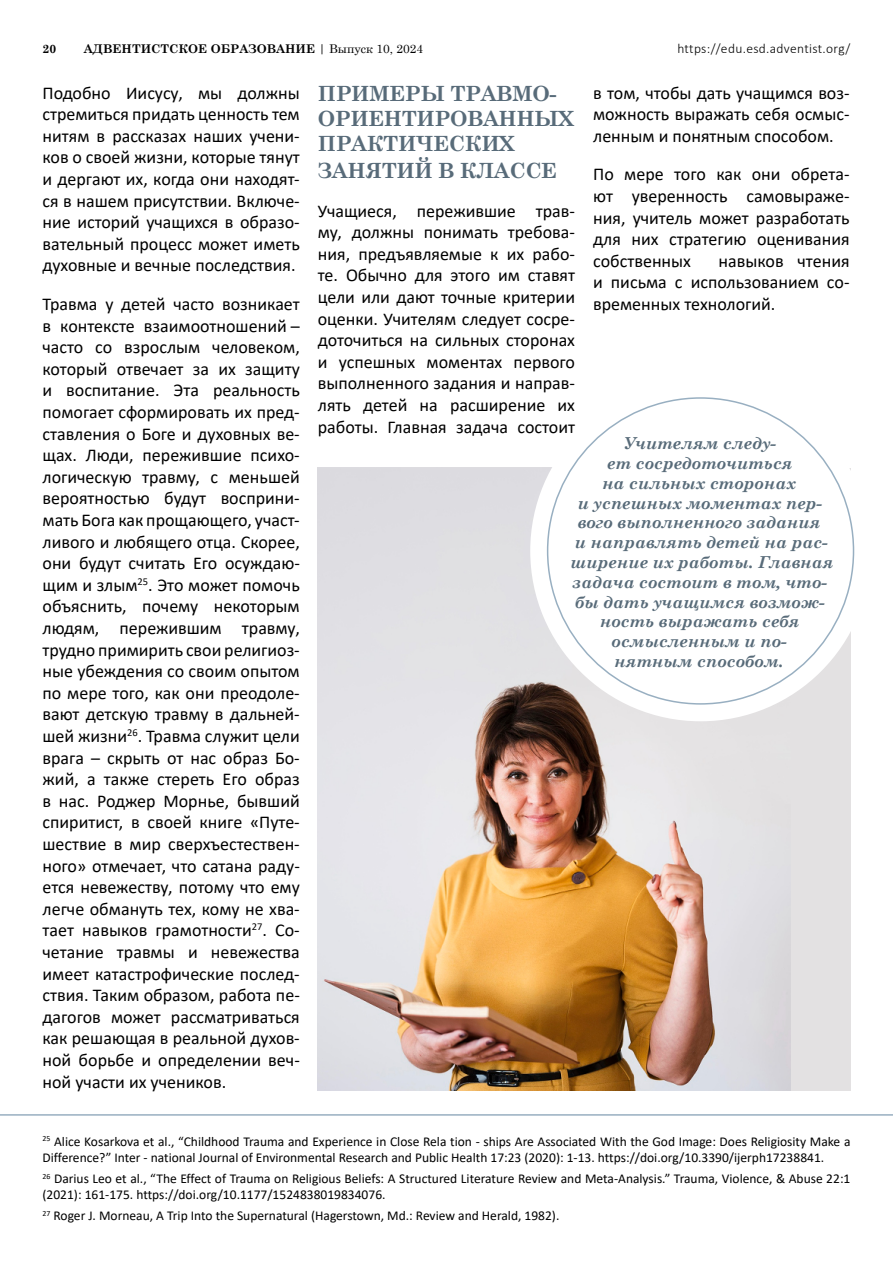
<style>
.page{position:relative;width:893px;height:1263px;background:#fff}
.page>*{position:absolute;margin:0;border:0;box-sizing:border-box;transform-origin:0 0}
.t1{font:700 21px/25.8px "Century Schoolbook";letter-spacing:-.02em;color:#586b79}
.t2{font:18px/21.6px "Calibri";color:#000;text-align:justify}
.t3{font:italic 700 16.5px/19.8px "Century Schoolbook";color:#586b79;text-align:center}
.t4{font:13.5px/16.2px "Calibri";color:#000}
.t5{font:300 13.5px "Calibri";letter-spacing:.025em;color:#000}
.t6{font:700 12px "Century Schoolbook";color:#000}
.s1{font-weight:400}
</style>
<div class="page">
<div style="left:318px;top:468px;width:532px;height:623px;background:#e3e1e2"></div>
<img style="left:318px;top:597px;width:473px;height:494px">
<hr style="left:0;top:1114px;width:893px;height:2px;background:#98afc1">
<div style="left:530px;top:381px;width:341px;height:340px;background:#fff;border-radius:50%"></div>
<p class="t6" style="left:43px;top:39px;width:15px">20</p>
<p class="t6" style="left:84px;top:39px;width:341px">АДВЕНТИСТСКОЕ ОБРАЗОВАНИЕ <span class="s1">| Выпуск 10, 2024</span></p>
<p class="t5" style="left:677px;top:40px;width:175px">https://edu.esd.adventist.org/</p>
<p class="t2" style="left:43px;top:81px;width:259px">Подобно Иисусу, мы должны стремиться придать ценность тем нитям в рассказах наших учени&shy;ков о своей жизни, которые тянут и дергают их, когда они находят&shy;ся в нашем присутствии. Включе&shy;ние историй учащихся в образо&shy;вательный процесс может иметь духовные и вечные последствия.</p>
<p class="t2" style="left:43px;top:293px;width:259px">Травма у детей часто возникает в контексте взаимоотношений – часто со взрослым человеком, который отвечает за их защиту и воспитание. Эта реальность помогает сформировать их пред&shy;ставления о Боге и духовных ве&shy;щах. Люди, пережившие психо&shy;логическую травму, с меньшей вероятностью будут восприни&shy;мать Бога как прощающего, участ&shy;ливого и любящего отца. Скорее, они будут считать Его осуждаю&shy;щим и злым<sup>25</sup>. Это может помочь объяснить, почему некоторым людям, пережившим травму, трудно примирить свои религиоз&shy;ные убеждения со своим опытом по мере того, как они преодоле&shy;вают детскую травму в дальней&shy;шей жизни<sup>26</sup>. Травма служит цели врага – скрыть от нас образ Бо&shy;жий, а также стереть Его образ в нас. Роджер Морнье, бывший спиритист, в своей книге «Путе&shy;шествие в мир сверхъестествен&shy;ного» отмечает, что сатана раду&shy;ется невежеству, потому что ему легче обмануть тех, кому не хва&shy;тает навыков грамотности<sup>27</sup>. Со&shy;четание травмы и невежества имеет катастрофические послед&shy;ствия. Таким образом, работа пе&shy;дагогов может рассматриваться как решающая в реальной духов&shy;ной борьбе и определении веч&shy;ной участи их учеников.</p>
<p class="t1" style="left:318px;top:79px;width:258px">ПРИМЕРЫ ТРАВМО-<br>ОРИЕНТИРОВАННЫХ<br>ПРАКТИЧЕСКИХ<br>ЗАНЯТИЙ В КЛАССЕ</p>
<p class="t2" style="left:318px;top:199px;width:259px">Учащиеся, пережившие трав&shy;му, должны понимать требова&shy;ния, предъявляемые к их рабо&shy;те. Обычно для этого им ставят цели или дают точные критерии оценки. Учителям следует сосре&shy;доточиться на сильных сторонах и успешных моментах первого выполненного задания и направ&shy;лять детей на расширение их работы. Главная задача состоит</p>
<p class="t2" style="left:593px;top:81px;width:258px">в том, чтобы дать учащимся воз&shy;можность выражать себя осмыс&shy;ленным и понятным способом.</p>
<p class="t2" style="left:593px;top:163px;width:258px">По мере того как они обрета&shy;ют уверенность самовыраже&shy;ния, учитель может разработать для них стратегию оценивания собственных</p>
<p class="t2" style="left:593px;top:250px;width:258px;text-indent:125px">навыков чтения и письма с использованием со&shy;временных технологий.</p>
<p class="t3" style="left:571px;top:433px;width:264px">Учителям следу-<br>ет сосредоточиться<br>на сильных сторонах<br>и успешных моментах пер&shy;вого выполненного задания<br>и направлять детей на рас&shy;ширение их работы. Главная задача состоит в том, что&shy;бы дать учащимся возмож&shy;ность выражать себя осмысленным и по-<br>нятным способом.</p>
<p class="t4" style="left:43px;top:1132px;width:809px"><sup>25</sup> Alice Kosarkova et al., “Childhood Trauma and Experience in Close Rela tion - ships Are Associated With the God Image: Does Religiosity Make a<br>Difference?” Inter - national Journal of Environmental Research and Public Health 17:23 (2020): 1-13. https://doi.org/10.3390/ijerph17238841.</p>
<p class="t4" style="left:43px;top:1170px;width:809px"><sup>26</sup> Darius Leo et al., “The Effect of Trauma on Religious Beliefs: A Structured Literature Review and Meta-Analysis.” Trauma, Violence, &amp; Abuse 22:1 (2021): 161-175. https://doi.org/10.1177/1524838019834076.</p>
<p class="t4" style="left:43px;top:1207px;width:518px"><sup>27</sup> Roger J. Morneau, A Trip Into the Supernatural (Hagerstown, Md.: Review and Herald, 1982).</p>
</div>
